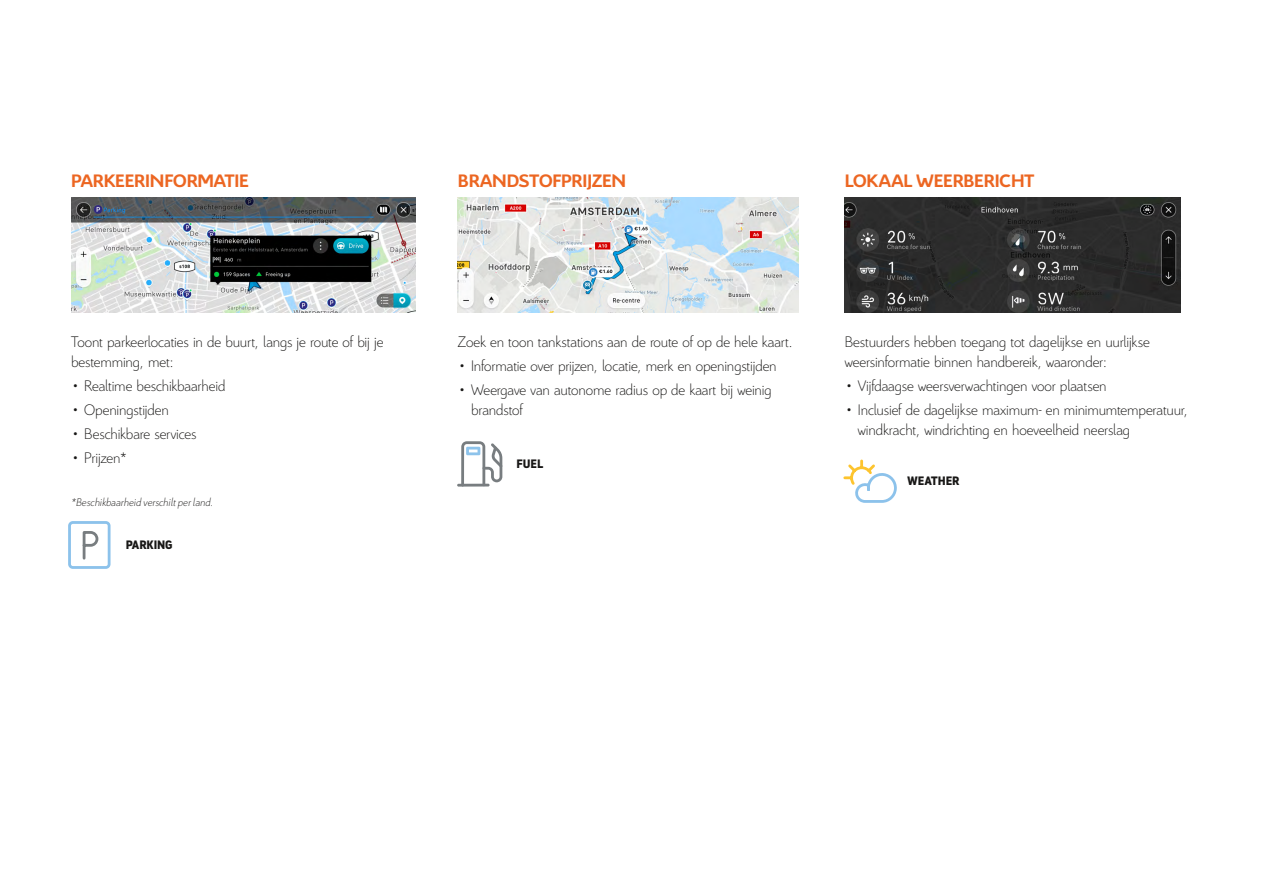
<style>
.page{position:relative;width:1263px;height:893px;background:#fff}
.page>*{position:absolute;margin:0;border:0;box-sizing:border-box;transform-origin:0 0}
.t1{font:700 19.5px "Citroen";letter-spacing:-.005em;color:#ec6622}
.t2{font:300 16.5px/19.8px "Citroen";letter-spacing:-.01em;color:#181716}
.t3{font:700 12.15px "Noway";letter-spacing:-.01em;color:#181716}
.t4{font:italic 300 12px "Citroen";color:#181716}
</style>
<div class="page">
<img style="left:458px;top:198px;width:340px;height:115px">
<img style="left:845px;top:198px;width:336px;height:115px">
<img style="left:71px;top:198px;width:344px;height:115px">
<svg style="left:82px;top:531px;width:17px;height:29px"></svg>
<div style="left:68px;top:521px;width:43px;height:48px;border:3px solid #8cc2eb;border-radius:3px"></div>
<svg style="left:843px;top:459px;width:54px;height:44px"></svg>
<hr style="left:457px;top:484px;width:33px;height:3px;background:#787d80">
<svg style="left:461px;top:441px;width:41px;height:45px"></svg>
<p class="t1" style="left:71px;top:168px;width:179px">PARKEERINFORMATIE</p>
<p class="t1" style="left:458px;top:168px;width:170px">BRANDSTOFPRIJZEN</p>
<p class="t1" style="left:845px;top:168px;width:191px">LOKAAL WEERBERICHT</p>
<p class="t2" style="left:71px;top:331px;width:314px">Toont parkeerlocaties in de buurt, langs je route of bij je bestemming, met:</p>
<p class="t2" style="left:71px;top:375px;width:156px">• Realtime beschikbaarheid</p>
<p class="t2" style="left:71px;top:399px;width:99px">• Openingstijden</p>
<p class="t2" style="left:71px;top:423px;width:127px">• Beschikbare services</p>
<p class="t2" style="left:71px;top:447px;width:58px">• Prijzen*</p>
<p class="t4" style="left:71px;top:494px;width:143px">*Beschikbaarheid verschilt per land.</p>
<p class="t3" style="left:126px;top:538px;width:48px">PARKING</p>
<p class="t2" style="left:458px;top:331px;width:336px">Zoek en toon tankstations aan de route of op de hele kaart.</p>
<p class="t2" style="left:458px;top:355px;width:320px">• Informatie over prijzen, locatie, merk en openingstijden</p>
<p class="t2" style="left:471px;top:379px;width:302px;text-indent:-13px">• Weergave van autonome radius op de kaart bij weinig brandstof</p>
<p class="t3" style="left:516px;top:455px;width:28px">FUEL</p>
<p class="t2" style="left:845px;top:331px;width:307px">Bestuurders hebben toegang tot dagelijkse en uurlijkse weersinformatie binnen handbereik, waaronder:</p>
<p class="t2" style="left:845px;top:375px;width:263px">• Vijfdaagse weersverwachtingen voor plaatsen</p>
<p class="t2" style="left:858px;top:399px;width:332px;text-indent:-13px">• Inclusief de dagelijkse maximum- en minimumtemperatuur, windkracht, windrichting en hoeveelheid neerslag</p>
<p class="t3" style="left:907px;top:474px;width:54px">WEATHER</p>
</div>
